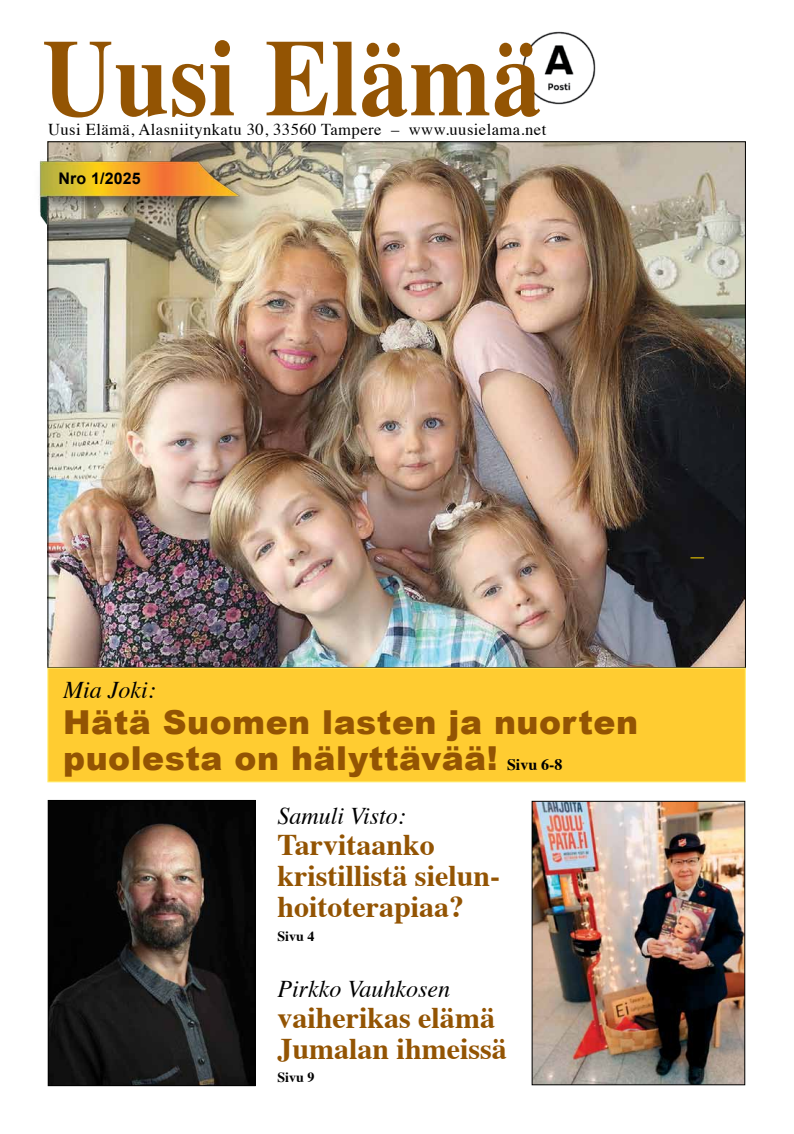
<style>
.page{position:relative;width:794px;height:1134px;background:#fff}
.page>*{position:absolute;margin:0;border:0;box-sizing:border-box;transform-origin:0 0}
.t1{font:700 108.9px "Times";letter-spacing:.01em;color:#935403;scale:.9 1}
.t2{font:900 33px/36px "Arial";letter-spacing:.015em;color:#935403}
.t3{font:700 30px/31px "Times";color:#935403}
.t4{font:italic 24px "Times";color:#000}
.t5{font:16.6px "Times";letter-spacing:.025em;color:#000}
.t6{font:700 16px "Arial";letter-spacing:.01em;color:#000}
.t7{font:700 14px "Times";color:#000}
.s1{font-family:"Times";font-weight:700;font-size:16px;color:#000}
</style>
<div class="page">
<img style="left:50px;top:144px;width:693px;height:522px">
<svg style="left:690px;top:558px;width:14px;height:1px"></svg>
<img style="left:522px;top:31px;width:74px;height:74px">
<div style="left:47px;top:668px;width:699px;height:114px;background:#ffcc31;border:1px solid #ffeb61"></div>
<img style="left:50px;top:802px;width:203px;height:282px">
<div style="left:48px;top:800px;width:207px;height:286px;border:1px solid #000"></div>
<img style="left:38px;top:154px;width:223px;height:70px">
<img style="left:534px;top:803px;width:209px;height:280px">
<div style="left:532px;top:801px;width:213px;height:284px;border:1px solid #000"></div>
<h1 class="t1" style="left:43px;top:-26px;width:555px">Uusi Elämä</h1>
<p class="t5" style="left:48px;top:114px;width:499px">Uusi Elämä, Alasniitynkatu 30, 33560 Tampere – www.uusielama.net</p>
<p class="t6" style="left:58px;top:168px;width:84px">Nro 1/2025</p>
<p class="t4" style="left:63px;top:669px;width:94px">Mia Joki:</p>
<p class="t2" style="left:63px;top:703px;width:576px">Hätä Suomen lasten ja nuorten puolesta on hälyttävää! <span class="s1">Sivu 6-8</span></p>
<p class="t4" style="left:277px;top:795px;width:130px">Samuli Visto:</p>
<p class="t3" style="left:277px;top:826px;width:224px">Tarvitaanko kristillistä sielun&shy;hoitoterapiaa?</p>
<p class="t7" style="left:277px;top:923px;width:38px">Sivu 4</p>
<p class="t4" style="left:277px;top:968px;width:174px">Pirkko Vauhkosen</p>
<p class="t3" style="left:277px;top:999px;width:231px">vaiherikas elämä<br>Jumalan ihmeissä</p>
<p class="t7" style="left:277px;top:1064px;width:38px">Sivu 9</p>
</div>
